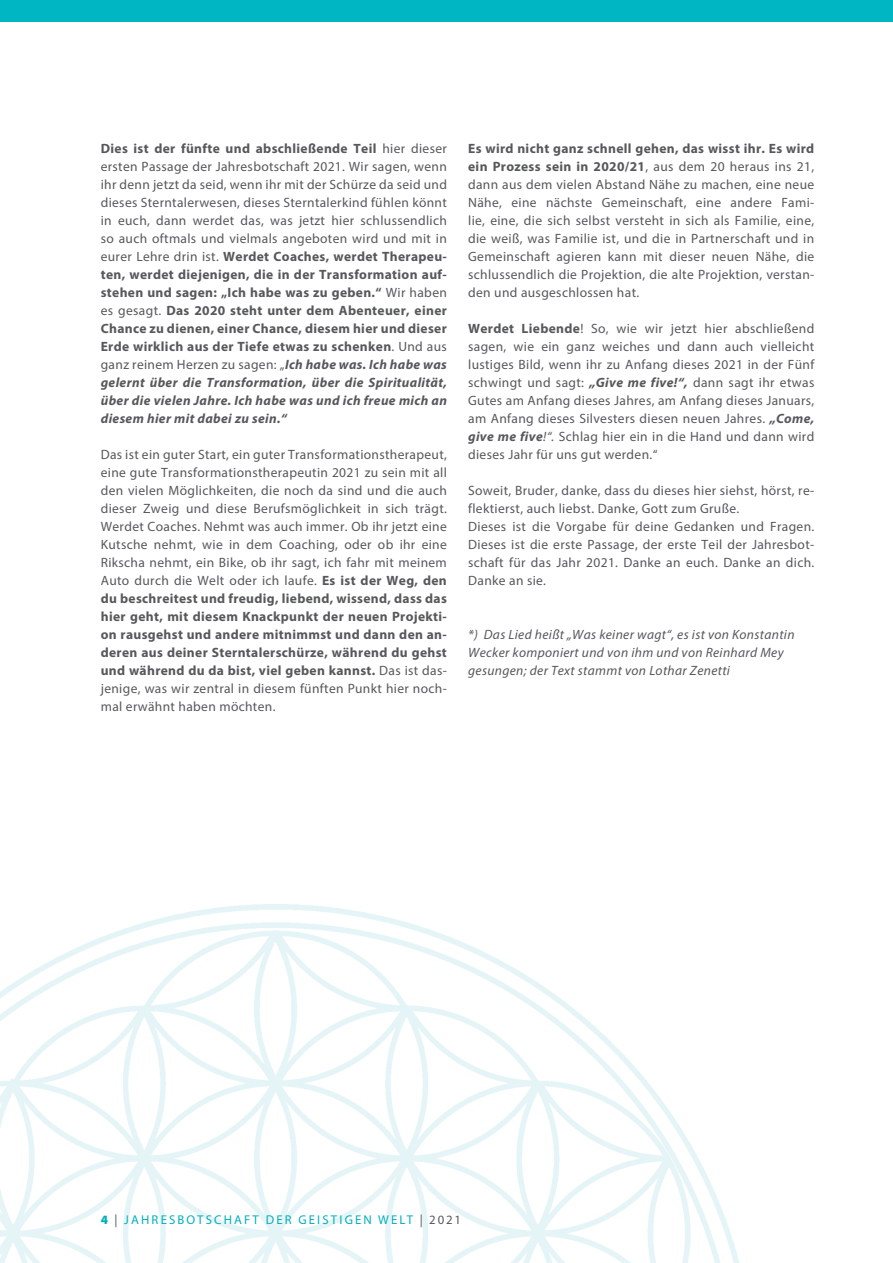
<style>
.page{position:relative;width:893px;height:1263px;background:#fff}
.page>*{position:absolute;margin:0;border:0;box-sizing:border-box;transform-origin:0 0}
.t1{font:13.5px/18px "Myriad Pro";letter-spacing:.025em;color:#57585a;text-align:justify}
.t2{font:italic 13.5px/18px "Myriad Pro";letter-spacing:.025em;color:#57585a}
.t3{font:12.75px "Myriad Pro";letter-spacing:.17em;color:#00b0bc}
.s1{font-weight:700}
.s2{font-weight:700;font-style:italic}
.s3{font-style:italic}
.s4{font-weight:900}
.s5{color:#57585a}
</style>
<div class="page">
<img style="left:0;top:905px;width:739px;height:358px">
<div style="left:0;top:0;width:893px;height:21px;background:#00b6c2"></div>
<p class="t1" style="left:101px;top:139px;width:348px"><span class="s1">Dies ist der fünfte und abschließende Teil</span> hier dieser ersten Passage der Jahresbotschaft 2021. Wir sagen, wenn ihr denn jetzt da seid, wenn ihr mit der Schürze da seid und dieses Sterntalerwesen, dieses Sterntalerkind fühlen könnt in euch, dann werdet das, was jetzt hier schlussendlich so auch oftmals und vielmals angeboten wird und mit in eurer Lehre drin ist. <span class="s1">Werdet Coaches, werdet Therapeu&shy;ten, werdet diejenigen, die in der Transformation auf&shy;stehen und sagen: „Ich habe was zu geben.“</span> Wir haben es gesagt. <span class="s1">Das 2020 steht unter dem Abenteuer, einer Chance zu dienen, einer Chance, diesem hier und dieser Erde wirklich aus der Tiefe etwas zu schenken</span>. Und aus ganz reinem Herzen zu sagen: „<span class="s2">Ich habe was. Ich habe was gelernt über die Transformation, über die Spiritualität, über die vielen Jahre. Ich habe was und ich freue mich an diesem hier mit dabei zu sein.“</span></p>
<p class="t1" style="left:101px;top:445px;width:348px">Das ist ein guter Start, ein guter Transformationstherapeut, eine gute Transformationstherapeutin 2021 zu sein mit all den vielen Möglichkeiten, die noch da sind und die auch dieser Zweig und diese Berufsmöglichkeit in sich trägt.<br>Werdet Coaches. Nehmt was auch immer. Ob ihr jetzt eine Kutsche nehmt, wie in dem Coaching, oder ob ihr eine Rikscha nehmt, ein Bike, ob ihr sagt, ich fahr mit meinem Auto durch die Welt oder ich laufe. <span class="s1">Es ist der Weg, den du beschreitest und freudig, liebend, wissend, dass das hier geht, mit diesem Knackpunkt der neuen Projekti&shy;on rausgehst und andere mitnimmst und dann den an&shy;deren aus deiner Sterntalerschürze, während du gehst und während du da bist, viel geben kannst.</span> Das ist das&shy;jenige, was wir zentral in diesem fünften Punkt hier noch&shy;mal erwähnt haben möchten.</p>
<p class="t1" style="left:468px;top:139px;width:348px"><span class="s1">Es wird nicht ganz schnell gehen, das wisst ihr. Es wird ein Prozess sein in 2020/21</span>, aus dem 20 heraus ins 21, dann aus dem vielen Abstand Nähe zu machen, eine neue Nähe, eine nächste Gemeinschaft, eine andere Fami&shy;lie, eine, die sich selbst versteht in sich als Familie, eine, die weiß, was Familie ist, und die in Partnerschaft und in Gemeinschaft agieren kann mit dieser neuen Nähe, die schlussendlich die Projektion, die alte Projektion, verstan&shy;den und ausgeschlossen hat.</p>
<p class="t1" style="left:468px;top:319px;width:348px"><span class="s1">Werdet Liebende</span>! So, wie wir jetzt hier abschließend sagen, wie ein ganz weiches und dann auch vielleicht lustiges Bild, wenn ihr zu Anfang dieses 2021 in der Fünf schwingt und sagt: <span class="s2">„Give me five!“,</span> dann sagt ihr etwas Gutes am Anfang dieses Jahres, am Anfang dieses Januars, am Anfang dieses Silvesters diesen neuen Jahres. <span class="s2">„Come, give me five</span><span class="s3">!“.</span> Schlag hier ein in die Hand und dann wird dieses Jahr für uns gut werden.“</p>
<p class="t1" style="left:468px;top:481px;width:348px;text-align:left">Soweit, Bruder, danke, dass du dieses hier siehst, hörst, re&shy;flektierst, auch liebst. Danke, Gott zum Gruße.<br>Dieses ist die Vorgabe für deine Gedanken und Fragen.<br>Dieses ist die erste Passage, der erste Teil der Jahresbot&shy;schaft für das Jahr 2021. Danke an euch. Danke an dich.<br>Danke an sie.</p>
<p class="t2" style="left:468px;top:625px;width:328px">*) Das Lied heißt „Was keiner wagt“, es ist von Konstantin<br>Wecker komponiert und von ihm und von Reinhard Mey gesungen; der Text stammt von Lothar Zenetti</p>
<p class="t3" style="left:101px;top:1212px;width:362px"><span class="s4">4</span> <span class="s5">|</span> JAHRESBOTSCHAFT DER GEISTIGEN WELT <span class="s5">| 2021</span></p>
</div>
